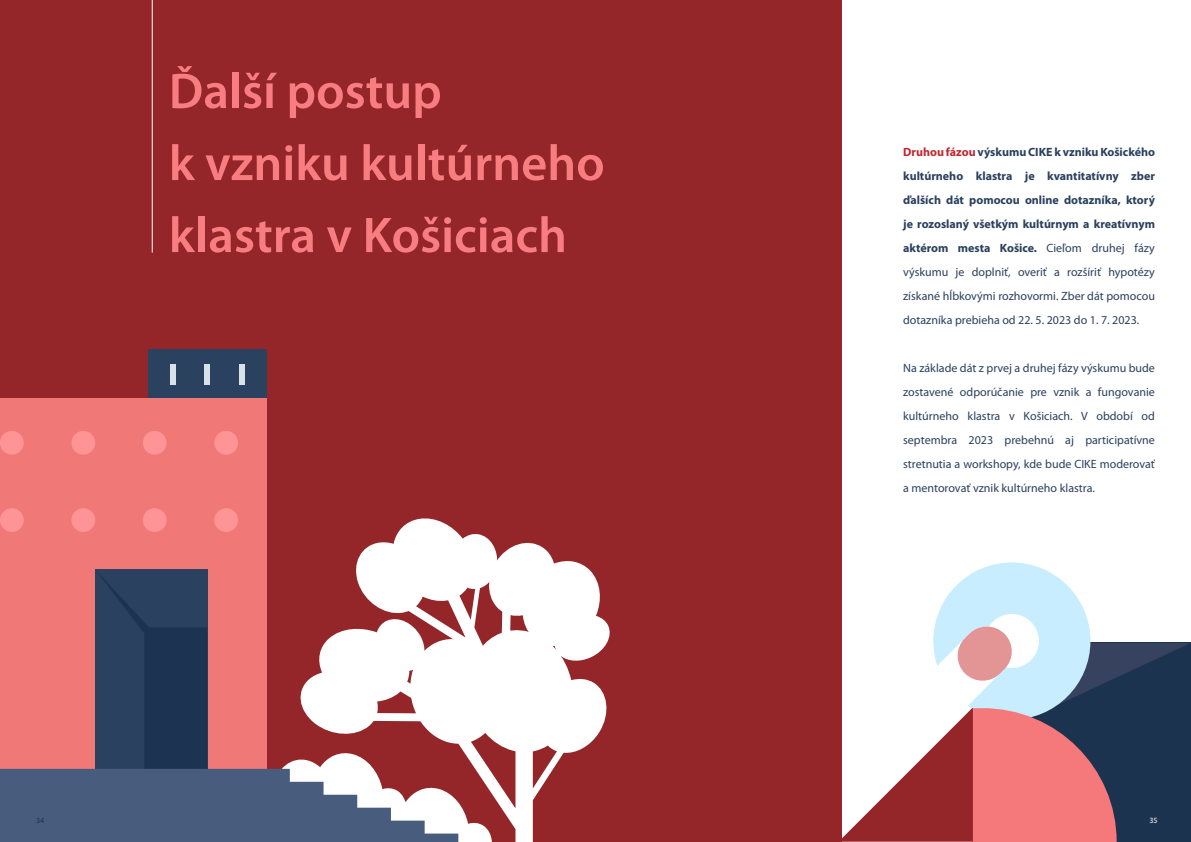
<style>
.page{position:relative;width:1191px;height:842px;background:#fff}
.page>*{position:absolute;margin:0;border:0;box-sizing:border-box;transform-origin:0 0}
.t1{font:600 50.5px/72px "Myriad Pro";color:#f77d80}
.t2{font:700 12px/24px "Myriad Pro";color:#29405e;text-align:justify}
.t3{font:12px/24px "Myriad Pro";color:#29405e;text-align:justify}
.t4{font:8px "Myriad Pro";color:#1c3351}
.t5{font:8px "Myriad Pro";color:#fff}
.s1{color:#bf262e}
.s2{font-weight:400}
</style>
<div class="page">
<div style="left:0;top:0;width:841px;height:842px;background:#942629"></div>
<hr style="left:152px;top:0;width:1px;height:253px;background:#fff">
<div style="left:148px;top:350px;width:118px;height:49px;background:#2b4160"></div>
<div style="left:170px;top:364px;width:6px;height:21px;background:#d8e2e8"></div>
<div style="left:204px;top:364px;width:6px;height:21px;background:#d8e2e8"></div>
<div style="left:239px;top:364px;width:6px;height:21px;background:#d8e2e8"></div>
<div style="left:0;top:398px;width:267px;height:408px;background:#f07978"></div>
<svg style="left:0;top:516px;width:610px;height:326px"></svg>
<div style="left:933px;top:562px;width:157px;height:157px;background:#c7edff;border-radius:50%"></div>
<div style="left:984px;top:614px;width:55px;height:54px;background:#fff;border-radius:50%"></div>
<svg style="left:841px;top:624px;width:349px;height:218px"></svg>
<div style="left:0;top:431px;width:24px;height:24px;background:#ff9496;border-radius:50%"></div>
<div style="left:0;top:508px;width:24px;height:24px;background:#ff9496;border-radius:50%"></div>
<div style="left:71px;top:431px;width:24px;height:24px;background:#ff9496;border-radius:50%"></div>
<div style="left:71px;top:508px;width:24px;height:24px;background:#ff9496;border-radius:50%"></div>
<div style="left:143px;top:431px;width:24px;height:24px;background:#ff9496;border-radius:50%"></div>
<div style="left:143px;top:508px;width:24px;height:24px;background:#ff9496;border-radius:50%"></div>
<div style="left:214px;top:431px;width:24px;height:24px;background:#ff9496;border-radius:50%"></div>
<div style="left:214px;top:508px;width:24px;height:24px;background:#ff9496;border-radius:50%"></div>
<h1 class="t1" style="left:169px;top:56px;width:437px">Ďalší postup<br>k vzniku kultúrneho klastra v Košiciach</h1>
<p class="t2" style="left:903px;top:140px;width:253px"><span class="s1">Druhou fázou</span> výskumu CIKE k vzniku Košického kultúrneho klastra je kvantitatívny zber ďalších dát pomocou online dotazníka, ktorý je rozoslaný všetkým kultúrnym a kreatívnym aktérom mesta Košice. <span class="s2">Cieľom druhej fázy výskumu je doplniť, overiť a rozšíriť hypotézy získané hĺbkovými rozhovormi. Zber dát pomocou dotazníka prebieha od 22. 5. 2023 do 1. 7. 2023.</span></p>
<p class="t3" style="left:903px;top:356px;width:253px">Na základe dát z prvej a druhej fázy výskumu bude zostavené odporúčanie pre vznik a fungovanie kultúrneho klastra v Košiciach. V období od septembra 2023 prebehnú aj participatívne stretnutia a workshopy, kde bude CIKE moderovať a mentorovať vznik kultúrneho klastra.</p>
<p class="t4" style="left:36px;top:816px;width:10px">34</p>
<p class="t5" style="left:1149px;top:816px;width:10px">35</p>
</div>
